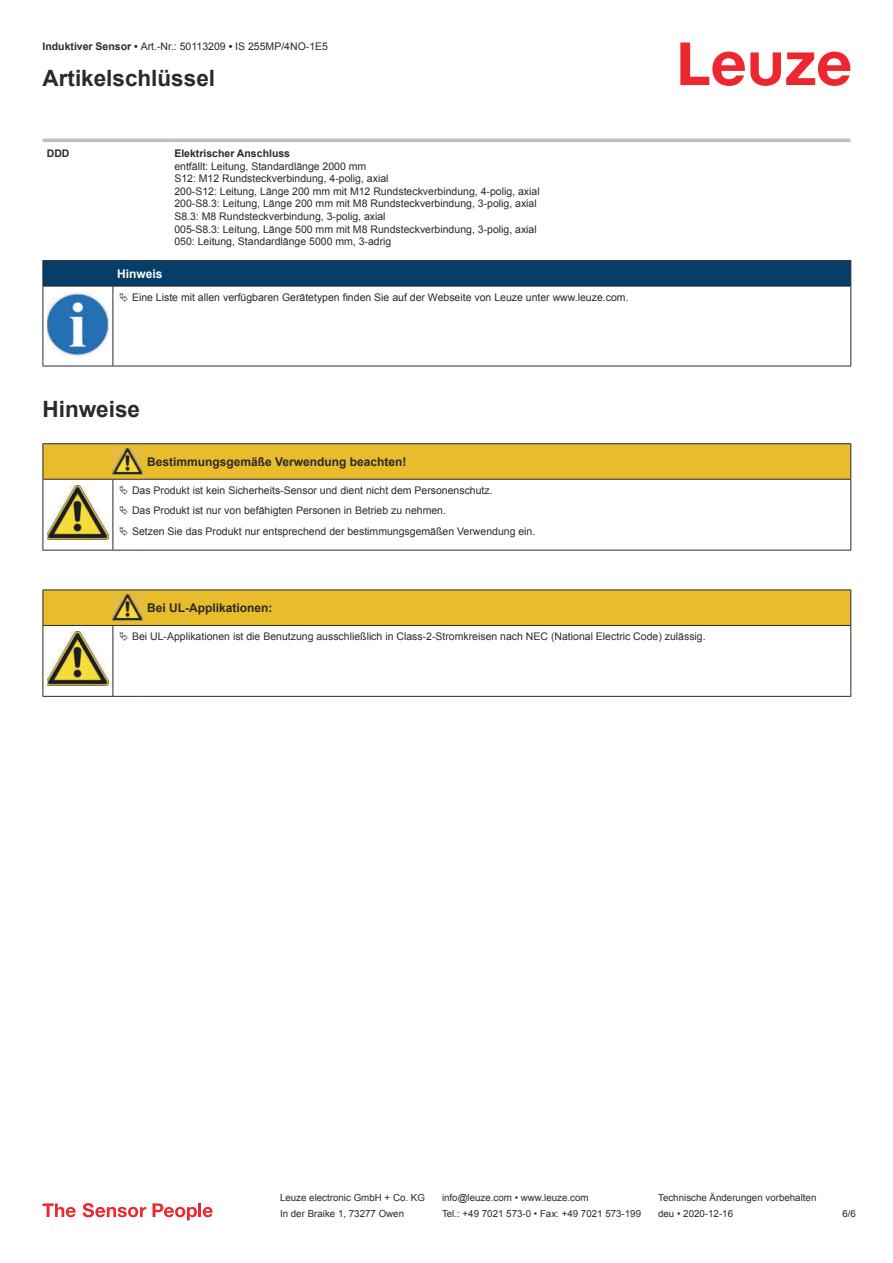
<style>
.page{position:relative;width:893px;height:1263px;background:#fff}
.page>*{position:absolute;margin:0;border:0;box-sizing:border-box;transform-origin:0 0}
.t1{font:700 22.5px "Arial";color:#2b292a}
.t2{font:700 12px "Arial";color:#2b292a}
.t3{font:700 12px "Arial";color:#fff}
.t4{font:10.5px/12.6px "Arial";color:#2b292a}
.t5{font:700 10.5px "Arial";color:#2b292a}
.t6{font:9.75px "Arial";color:#2b292a}
.s1{font-weight:700}
</style>
<div class="page">
<svg style="left:680px;top:43px;width:170px;height:43px"></svg>
<svg style="left:43px;top:138px;width:807px;height:1px"></svg>
<hr style="left:43px;top:139px;width:127px;height:3px;background:#bdbfc1">
<hr style="left:170px;top:139px;width:680px;height:3px;background:#bdbfc1">
<svg style="left:43px;top:1203px;width:33px;height:14px"></svg>
<svg style="left:83px;top:1203px;width:63px;height:14px"></svg>
<svg style="left:153px;top:1203px;width:44px;height:17px"></svg>
<hr style="left:198px;top:1203px;width:3px;height:14px;background:#ed272d">
<svg style="left:203px;top:1207px;width:10px;height:10px"></svg>
<svg style="left:44px;top:287px;width:806px;height:79px"></svg>
<hr style="left:43px;top:260px;width:70px;height:1px;background:#2b292a">
<hr style="left:43px;top:286px;width:70px;height:1px;background:#2b292a">
<hr style="left:113px;top:260px;width:738px;height:1px;background:#2b292a">
<div style="left:43px;top:261px;width:808px;height:25px;background:#063d69"></div>
<hr style="left:113px;top:286px;width:738px;height:1px;background:#2b292a">
<hr style="left:43px;top:286px;width:1px;height:75px;background:#2b292a">
<hr style="left:113px;top:286px;width:1px;height:75px;background:#2b292a">
<hr style="left:850px;top:286px;width:1px;height:75px;background:#2b292a">
<hr style="left:43px;top:366px;width:70px;height:1px;background:#2b292a">
<hr style="left:113px;top:366px;width:738px;height:1px;background:#2b292a">
<img style="left:47px;top:292px;width:61px;height:63px">
<div style="left:115px;top:287px;width:734px;height:20px;background:#fff"></div>
<hr style="left:43px;top:443px;width:70px;height:1px;background:#2b292a">
<hr style="left:113px;top:443px;width:30px;height:1px;background:#2b292a">
<hr style="left:143px;top:443px;width:708px;height:1px;background:#2b292a">
<hr style="left:43px;top:550px;width:70px;height:1px;background:#2b292a">
<hr style="left:113px;top:550px;width:30px;height:1px;background:#2b292a">
<hr style="left:143px;top:550px;width:708px;height:1px;background:#2b292a">
<div style="left:44px;top:590px;width:806px;height:35px;background:#e8bc2a"></div>
<svg style="left:44px;top:626px;width:806px;height:70px"></svg>
<hr style="left:43px;top:589px;width:70px;height:1px;background:#2b292a">
<hr style="left:43px;top:590px;width:1px;height:35px;background:#2b292a">
<hr style="left:43px;top:625px;width:70px;height:1px;background:#2b292a">
<hr style="left:113px;top:589px;width:30px;height:1px;background:#2b292a">
<hr style="left:113px;top:625px;width:30px;height:1px;background:#2b292a">
<hr style="left:143px;top:589px;width:708px;height:1px;background:#2b292a">
<hr style="left:850px;top:590px;width:1px;height:35px;background:#2b292a">
<hr style="left:143px;top:625px;width:708px;height:1px;background:#2b292a">
<hr style="left:43px;top:626px;width:1px;height:66px;background:#2b292a">
<hr style="left:113px;top:626px;width:1px;height:66px;background:#2b292a">
<hr style="left:850px;top:626px;width:1px;height:66px;background:#2b292a">
<hr style="left:43px;top:696px;width:70px;height:1px;background:#2b292a">
<hr style="left:113px;top:696px;width:30px;height:1px;background:#2b292a">
<hr style="left:143px;top:696px;width:708px;height:1px;background:#2b292a">
<img style="left:113px;top:594px;width:30px;height:26px">
<img style="left:47px;top:632px;width:61px;height:54px">
<div style="left:115px;top:626px;width:734px;height:21px;background:#fff"></div>
<svg style="left:43px;top:444px;width:808px;height:106px"></svg>
<p class="t4" style="left:43px;top:41px;width:287px"><span class="s1">Induktiver Sensor •</span> Art.-Nr.: 50113209 <span class="s1">•</span> IS 255MP/4NO-1E5</p>
<h1 class="t1" style="left:43px;top:70px;width:174px">Artikelschlüssel</h1>
<p class="t5" style="left:47px;top:149px;width:24px">DDD</p>
<p class="t5" style="left:174px;top:149px;width:117px">Elektrischer Anschluss</p>
<p class="t4" style="left:174px;top:161px;width:367px">entfällt: Leitung, Standardlänge 2000 mm<br>S12: M12 Rundsteckverbindung, 4-polig, axial<br>200-S12: Leitung, Länge 200 mm mit M12 Rundsteckverbindung, 4-polig, axial 200-S8.3: Leitung, Länge 200 mm mit M8 Rundsteckverbindung, 3-polig, axial S8.3: M8 Rundsteckverbindung, 3-polig, axial<br>005-S8.3: Leitung, Länge 500 mm mit M8 Rundsteckverbindung, 3-polig, axial 050: Leitung, Standardlänge 5000 mm, 3-adrig</p>
<p class="t3" style="left:117px;top:269px;width:47px">Hinweis</p>
<p class="t4" style="left:132px;top:292px;width:498px">Eine Liste mit allen verfügbaren Gerätetypen finden Sie auf der Webseite von Leuze unter www.leuze.com.</p>
<h1 class="t1" style="left:43px;top:401px;width:99px">Hinweise</h1>
<p class="t2" style="left:147px;top:457px;width:261px">Bestimmungsgemäße Verwendung beachten!</p>
<p class="t4" style="left:132px;top:481px;width:405px;line-height:20.2px">Das Produkt ist kein Sicherheits-Sensor und dient nicht dem Personenschutz.<br>Das Produkt ist nur von befähigten Personen in Betrieb zu nehmen.<br>Setzen Sie das Produkt nur entsprechend der bestimmungsgemäßen Verwendung ein.</p>
<p class="t2" style="left:147px;top:603px;width:127px">Bei UL-Applikationen:</p>
<p class="t4" style="left:132px;top:631px;width:575px">Bei UL-Applikationen ist die Benutzung ausschließlich in Class-2-Stromkreisen nach NEC (National Electric Code) zulässig.</p>
<p class="t6" style="left:280px;top:1194px;width:146px">Leuze electronic GmbH + Co. KG</p>
<p class="t6" style="left:442px;top:1194px;width:148px">info@leuze.com • www.leuze.com</p>
<p class="t6" style="left:658px;top:1194px;width:160px">Technische Änderungen vorbehalten</p>
<p class="t6" style="left:280px;top:1210px;width:126px">In der Braike 1, 73277 Owen</p>
<p class="t6" style="left:442px;top:1210px;width:201px">Tel.: +49 7021 573-0 • Fax: +49 7021 573-199</p>
<p class="t6" style="left:658px;top:1210px;width:76px">deu • 2020-12-16</p>
<p class="t6" style="left:842px;top:1210px;width:15px">6 /6</p>
</div>
